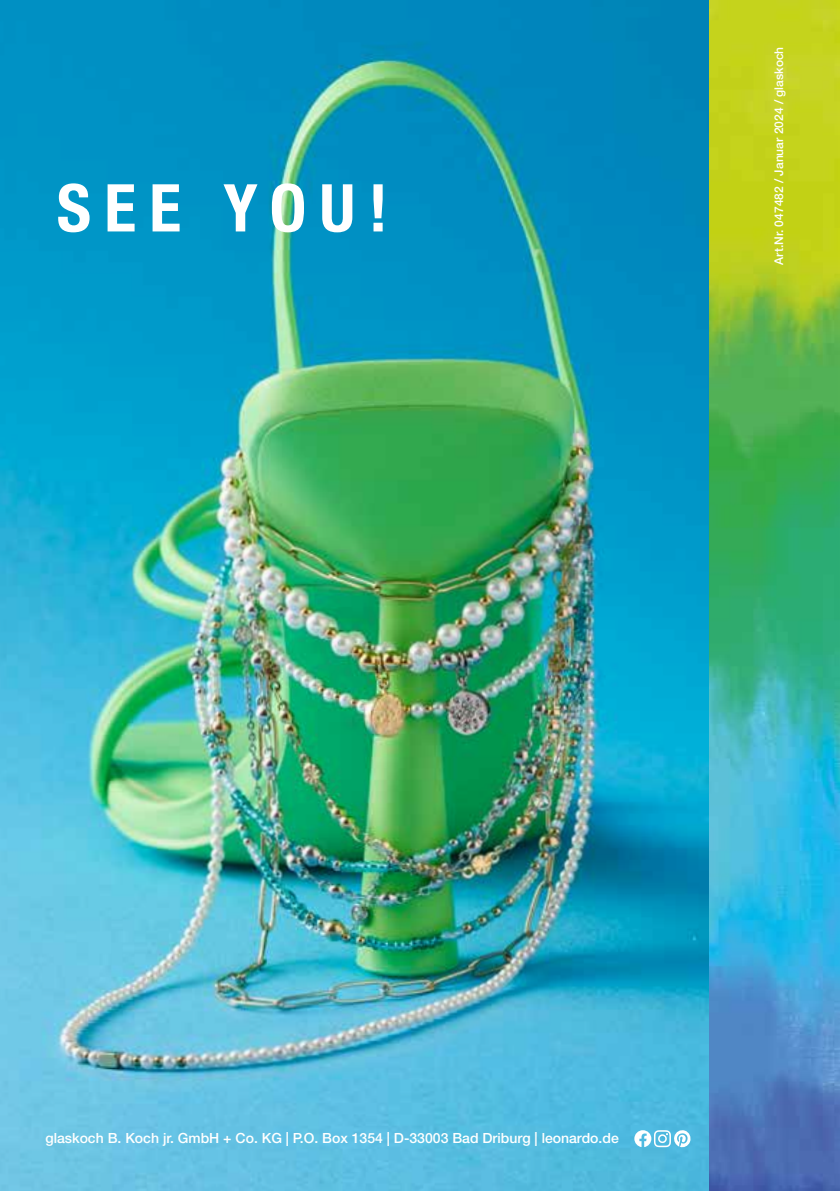
<style>
.page{position:relative;width:840px;height:1191px;background:#fff}
.page>*{position:absolute;margin:0;border:0;box-sizing:border-box;transform-origin:0 0}
.t1{font:700 condensed 66px "Helvetica Neue LT Std";letter-spacing:.2em;color:#fff}
.t2{font:500 14px "Helvetica Neue LT Std";color:#fff}
.t3{font:500 12px "Helvetica Neue LT Std";color:#fff}
</style>
<div class="page">
<img style="left:0;top:0;width:709px;height:1191px">
<img style="left:709px;top:0;width:130px;height:1191px">
<svg style="left:634px;top:1129px;width:57px;height:19px"></svg>
<h1 class="t1" style="left:57px;top:168px;width:332px">SEE YOU!</h1>
<p class="t3" style="left:771px;top:264px;width:219px;rotate:-90deg">Art.Nr. 047482 / Januar 2024 / glaskoch</p>
<p class="t2" style="left:45px;top:1129px;width:574px">glaskoch B. Koch jr. GmbH + Co. KG | P.O. Box 1354 | D-33003 Bad Driburg | leonardo.de</p>
</div>
